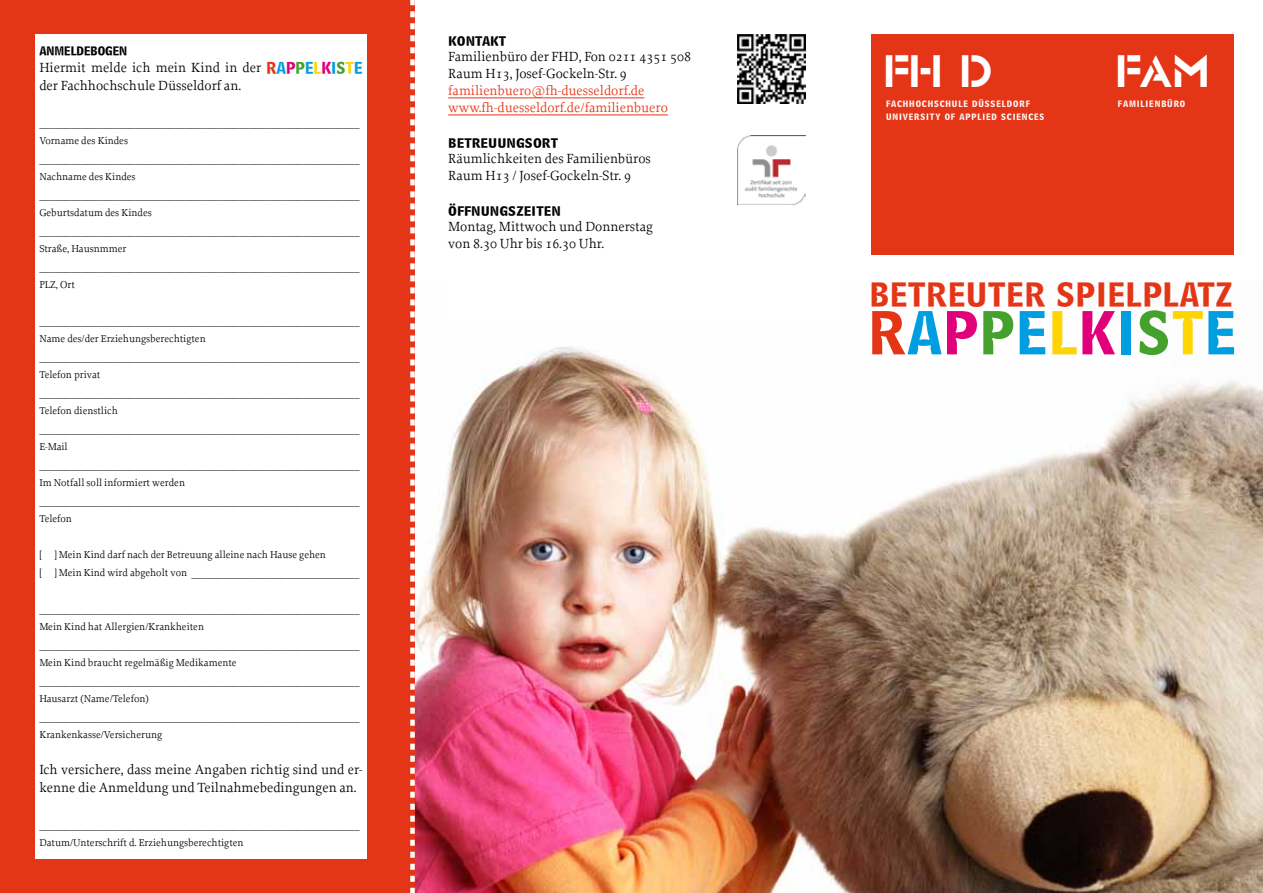
<style>
.page{position:relative;width:1263px;height:893px;background:#fff}
.page>*{position:absolute;margin:0;border:0;box-sizing:border-box;transform-origin:0 0}
.t1{font:51.15px "Bell Centennial Bold Listing";letter-spacing:.03em;color:#009ee0}
.t2{font:40.65px "Stencil FHD Bold";color:#fff}
.t3{font:28.5px "Bell Centennial Bold Listing";letter-spacing:.03em;color:#e53517}
.t4{font:13.95px/17px "Proforma";color:#000}
.t5{font:13.95px/17px "Proforma";color:#e53517}
.t6{font:13.95px "Bell Centennial Bold Listing";color:#000}
.t7{font:10.5px/18px "Proforma";color:#000}
.t8{font:10.5px "Bell Centennial Bold Listing";color:#000}
.t9{font:7.5px "Bell Centennial Bold Listing";letter-spacing:.115em;color:#fff}
.s1{font-family:"Bell Centennial Bold Listing";color:#e53517}
.s2{font-family:"Bell Centennial Bold Listing";color:#009ee0}
.s3{font-family:"Bell Centennial Bold Listing";color:#e2007a}
.s4{font-family:"Bell Centennial Bold Listing";color:#44a12b}
.s5{font-family:"Bell Centennial Bold Listing";color:#ffd400}
.s6{color:#e53517}
.s7{color:#e2007a}
.s8{color:#44a12b}
.s9{color:#ffd400}
</style>
<div class="page">
<img style="left:415px;top:347px;width:848px;height:546px">
<div style="left:0;top:0;width:415px;height:893px;background:#e53517"></div>
<div style="left:871px;top:35px;width:362px;height:220px;background:#e53517"></div>
<hr style="left:448px;top:98px;width:196px;height:1px;background:#e53517">
<hr style="left:448px;top:115px;width:220px;height:1px;background:#e53517">
<img style="left:737px;top:35px;width:68px;height:68px">
<img style="left:737px;top:136px;width:68px;height:68px">
<svg style="left:410px;top:0;width:5px;height:893px"></svg>
<div style="left:35px;top:35px;width:332px;height:824px;background:#fff"></div>
<p class="t8" style="left:39px;top:44px;width:89px">ANMELDEBOGEN</p>
<h3 class="t4" style="left:39px;top:58px;width:325px;line-height:18px">Hiermit melde ich mein Kind in der <span class="s1">R</span><span class="s2">A</span><span class="s3">P</span><span class="s4">P</span><span class="s2">E</span><span class="s5">L</span><span class="s3">K</span><span class="s2">I</span><span class="s4">S</span><span class="s5">T</span><span class="s2">E </span>der Fachhochschule Düsseldorf an.</h3>
<p class="t7" style="left:39px;top:113px;width:322px">_____________________________________________________________ Vorname des Kindes _____________________________________________________________ Nachname des Kindes _____________________________________________________________ Geburtsdatum des Kindes _____________________________________________________________ Straße, Hausnmmer _____________________________________________________________ PLZ, Ort</p>
<p class="t7" style="left:39px;top:311px;width:322px">_____________________________________________________________ Name des/der Erziehungsberechtigten _____________________________________________________________ Telefon privat _____________________________________________________________ Telefon dienstlich _____________________________________________________________ E-Mail _____________________________________________________________ Im Notfall soll informiert werden _____________________________________________________________ Telefon</p>
<p class="t7" style="left:39px;top:545px;width:321px">[ ] Mein Kind darf nach der Betreuung alleine nach Hause gehen<br>[ ] Mein Kind wird abgeholt von ________________________________</p>
<p class="t7" style="left:39px;top:599px;width:322px">_____________________________________________________________ Mein Kind hat Allergien/Krankheiten _____________________________________________________________ Mein Kind braucht regelmäßig Medikamente _____________________________________________________________ Hausarzt (Name/Telefon) _____________________________________________________________ Krankenkasse/Versicherung</p>
<h3 class="t4" style="left:39px;top:760px;width:325px;line-height:18px">Ich versichere, dass meine Angaben richtig sind und er&shy;kenne die Anmeldung und Teilnahmebedingungen an.</h3>
<p class="t7" style="left:39px;top:815px;width:322px">_____________________________________________________________<br>Datum/Unterschrift d. Erziehungsberechtigten</p>
<h3 class="t6" style="left:448px;top:30px;width:59px">KONTAKT</h3>
<h3 class="t4" style="left:448px;top:48px;width:244px">Familienbüro der FHD, Fon 0211 4351 508<br>Raum H13, Josef-Gockeln-Str. 9</h3>
<h3 class="t5" style="left:448px;top:82px;width:221px">familienbuero@fh-duesseldorf.de www.fh-duesseldorf.de/familienbuero</h3>
<h3 class="t6" style="left:448px;top:132px;width:111px">BETREUUNGSORT</h3>
<h3 class="t4" style="left:448px;top:150px;width:204px">Räumlichkeiten des Familienbüros<br>Raum H13 / Josef-Gockeln-Str. 9</h3>
<h3 class="t6" style="left:448px;top:200px;width:114px">ÖFFNUNGSZEITEN</h3>
<h3 class="t4" style="left:448px;top:218px;width:206px">Montag, Mittwoch und Donnerstag von 8.30 Uhr bis 16.30 Uhr.</h3>
<h2 class="t2" style="left:883px;top:49px;width:112px">FH D</h2>
<p class="t9" style="left:886px;top:99px;width:145px">FACHHOCHSCHULE DÜSSELDORF</p>
<p class="t9" style="left:886px;top:111px;width:160px">UNIVERSITY OF APPLIED SCIENCES</p>
<h2 class="t2" style="left:1115px;top:49px;width:97px">Fam</h2>
<p class="t9" style="left:1118px;top:99px;width:69px">FAMILIENBÜRO</p>
<h3 class="t3" style="left:870px;top:274px;width:364px">BETREUTER SPIELPLATZ</h3>
<h1 class="t1" style="left:869px;top:297px;width:369px"><span class="s6">R</span>A<span class="s7">P</span><span class="s8">P</span>E<span class="s9">L</span><span class="s7">K</span>I<span class="s8">S</span><span class="s9">T</span>E</h1>
</div>
